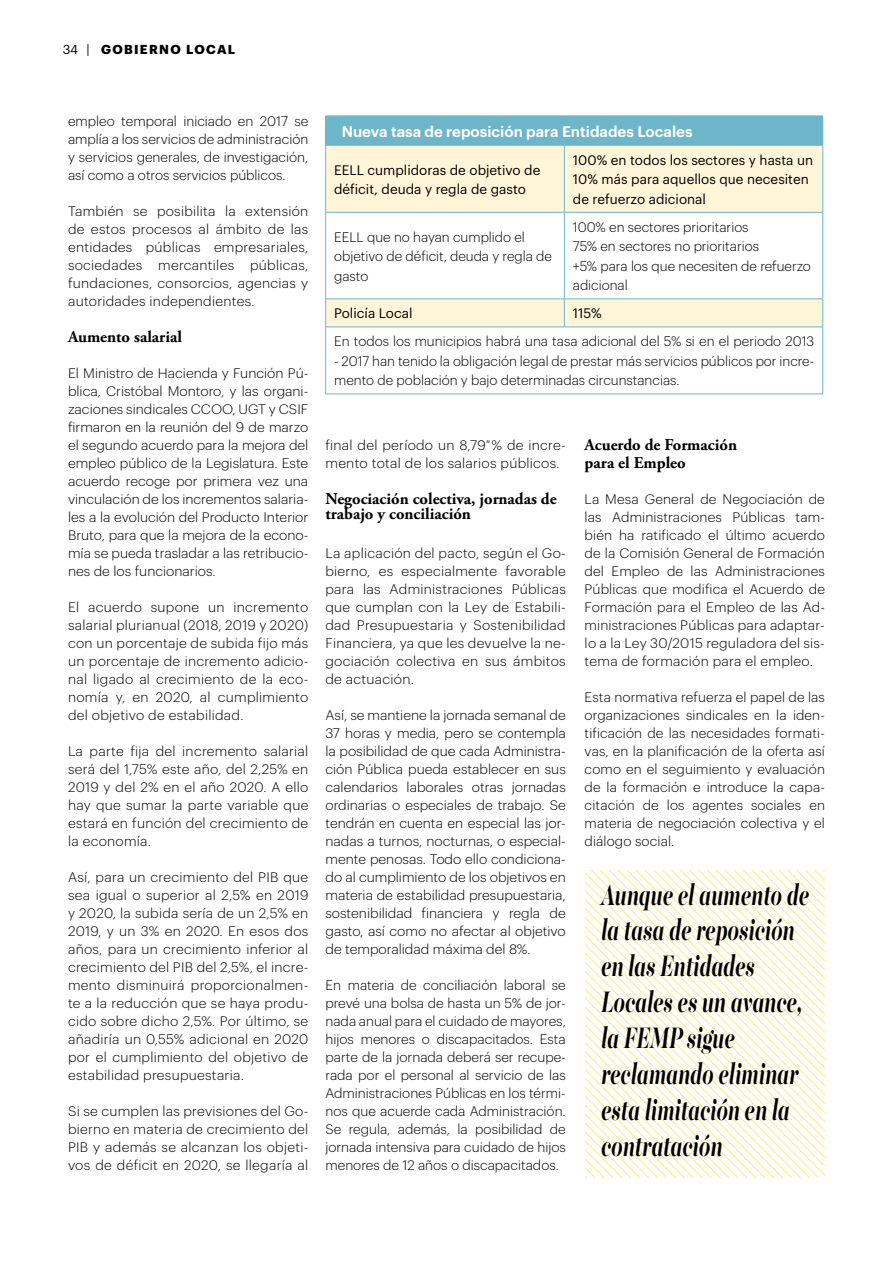
<style>
.page{position:relative;width:893px;height:1263px;background:#fff}
.page>*{position:absolute;margin:0;border:0;box-sizing:border-box;transform-origin:0 0}
.t1{font:italic 700 33px/35.8px "Majesti Banner";color:#000;scale:.64 1}
.t2{font:700 16.5px/15px "Adobe Garamond Pro";color:#000}
.t3{font:600 15px "Graphik";color:#fff}
.t4{font:300 13.5px/18px "Graphik";color:#000;text-align:justify}
.t5{font:13.5px/19.5px "Graphik";color:#000}
.t6{font:300 13.5px/18px "Graphik";letter-spacing:.02em;color:#000}
.t7{font:700 12.75px "Graphik";color:#000}
.s1{font-weight:400}
</style>
<div class="page">
<div style="left:326px;top:116px;width:497px;height:29px;background:#6db5c8"></div>
<svg style="left:326px;top:146px;width:496px;height:181px;fill:#fff6d9"></svg>
<hr style="left:325px;top:212px;width:1px;height:87px;background:#6db5c8">
<hr style="left:564px;top:212px;width:1px;height:87px;background:#6db5c8">
<hr style="left:822px;top:212px;width:1px;height:87px;background:#6db5c8">
<hr style="left:325px;top:327px;width:1px;height:67px;background:#6db5c8">
<hr style="left:822px;top:327px;width:1px;height:67px;background:#6db5c8">
<hr style="left:325px;top:394px;width:239px;height:1px;background:#6db5c8">
<hr style="left:564px;top:394px;width:259px;height:1px;background:#6db5c8">
<svg style="left:325px;top:116px;width:1px;height:29px"></svg>
<hr style="left:325px;top:145px;width:239px;height:1px;background:#6db5c8">
<hr style="left:325px;top:145px;width:1px;height:67px;background:#6db5c8">
<hr style="left:325px;top:212px;width:239px;height:1px;background:#6db5c8">
<hr style="left:564px;top:145px;width:259px;height:1px;background:#6db5c8">
<hr style="left:564px;top:145px;width:1px;height:67px;background:#6db5c8">
<hr style="left:822px;top:145px;width:1px;height:67px;background:#6db5c8">
<hr style="left:564px;top:212px;width:259px;height:1px;background:#6db5c8">
<hr style="left:564px;top:299px;width:259px;height:1px;background:#6db5c8">
<svg style="left:822px;top:299px;width:1px;height:28px"></svg>
<hr style="left:564px;top:327px;width:259px;height:1px;background:#6db5c8">
<hr style="left:325px;top:299px;width:239px;height:1px;background:#6db5c8">
<svg style="left:325px;top:299px;width:1px;height:28px"></svg>
<svg style="left:564px;top:299px;width:1px;height:28px"></svg>
<hr style="left:325px;top:327px;width:239px;height:1px;background:#6db5c8">
<svg style="left:585px;top:870px;width:240px;height:308px"></svg>
<p class="t7" style="left:63px;top:39px;width:50px"><span class="s1">34 |</span> GOBIERNO</p>
<p class="t7" style="left:186px;top:39px;width:11px">LOCAL</p>
<p class="t4" style="left:68px;top:111px;width:242px">empleo temporal iniciado en 2017 se amplía a los servicios de administración y servicios generales, de investigación, así como a otros servicios públicos.</p>
<p class="t4" style="left:68px;top:201px;width:242px">También se posibilita la extensión de estos procesos al ámbito de las entidades públicas empresariales, sociedades mercantiles públicas, fundaciones, consorcios, agencias y autoridades independientes.</p>
<p class="t2" style="left:68px;top:330px;width:115px">Aumento salarial</p>
<p class="t4" style="left:68px;top:363px;width:242px">El Ministro de Hacienda y Función Pú&shy;blica, Cristóbal Montoro, y las organi&shy;zaciones sindicales CCOO, UGT y CSIF firmaron en la reunión del 9 de marzo el segundo acuerdo para la mejora del empleo público de la Legislatura. Este acuerdo recoge por primera vez una vinculación de los incrementos salaria&shy;les a la evolución del Producto Interior Bruto, para que la mejora de la econo&shy;mía se pueda trasladar a las retribucio&shy;nes de los funcionarios.</p>
<p class="t4" style="left:68px;top:597px;width:242px">El acuerdo supone un incremento salarial plurianual (2018, 2019 y 2020) con un porcentaje de subida fijo más un porcentaje de incremento adicio&shy;nal ligado al crecimiento de la eco&shy;nomía y, en 2020, al cumplimiento del objetivo de estabilidad.</p>
<p class="t4" style="left:68px;top:741px;width:242px">La parte fija del incremento salarial será del 1,75% este año, del 2,25% en 2019 y del 2% en el año 2020. A ello hay que sumar la parte variable que estará en función del crecimiento de la economía.</p>
<p class="t4" style="left:68px;top:867px;width:242px">Así, para un crecimiento del PIB que sea igual o superior al 2,5% en 2019 y 2020, la subida sería de un 2,5% en 2019, y un 3% en 2020. En esos dos años, para un crecimiento inferior al crecimiento del PIB del 2,5%, el incre&shy;mento disminuirá proporcionalmen&shy;te a la reducción que se haya produ&shy;cido sobre dicho 2,5%. Por último, se añadiría un 0,55% adicional en 2020 por el cumplimiento del objetivo de estabilidad presupuestaria.</p>
<p class="t4" style="left:68px;top:1101px;width:242px">Si se cumplen las previsiones del Go&shy;bierno en materia de crecimiento del PIB y además se alcanzan los objeti&shy;vos de déficit en 2020, se llegaría al</p>
<p class="t3" style="left:342px;top:120px;width:352px">Nueva tasa de reposición para Entidades Locales</p>
<p class="t5" style="left:334px;top:159px;width:208px">EELL cumplidoras de objetivo de déficit, deuda y regla de gasto</p>
<p class="t5" style="left:573px;top:149px;width:242px">100% en todos los sectores y hasta un<br>10% más para aquellos que necesiten de refuerzo adicional</p>
<p class="t4" style="left:334px;top:226px;width:219px;line-height:19.5px;text-align:left">EELL que no hayan cumplido el objetivo de déficit, deuda y regla de gasto</p>
<p class="t4" style="left:573px;top:216px;width:240px;line-height:19.5px;text-align:left">100% en sectores prioritarios<br>75% en sectores no prioritarios<br>+5% para los que necesiten de refuerzo adicional</p>
<p class="t5" style="left:334px;top:303px;width:80px">Policía Local</p>
<p class="t5" style="left:573px;top:303px;width:30px">115%</p>
<p class="t4" style="left:334px;top:331px;width:482px">En todos los municipios habrá una tasa adicional del 5% si en el periodo 2013</p>
<p class="t4" style="left:334px;top:350px;width:482px;line-height:19.5px">- 2017 han tenido la obligación legal de prestar más servicios públicos por incre&shy;mento de población y bajo determinadas circunstancias.</p>
<p class="t6" style="left:325px;top:435px;width:242px">final del período un 8,79 % de incre&shy;mento total de los salarios públicos.</p>
<p class="t2" style="left:325px;top:492px;width:233px">Negociación colectiva, jornadas de trabajo y conciliación</p>
<p class="t4" style="left:325px;top:543px;width:242px">La aplicación del pacto, según el Go&shy;bierno, es especialmente favorable para las Administraciones Públicas que cumplan con la Ley de Estabili&shy;dad Presupuestaria y Sostenibilidad Financiera, ya que les devuelve la ne&shy;gociación colectiva en sus ámbitos de actuación.</p>
<p class="t4" style="left:325px;top:705px;width:242px">Así, se mantiene la jornada semanal de 37 horas y media, pero se contempla la posibilidad de que cada Administra&shy;ción Pública pueda establecer en sus calendarios laborales otras jornadas ordinarias o especiales de trabajo. Se tendrán en cuenta en especial las jor&shy;nadas a turnos, nocturnas, o especial&shy;mente penosas. Todo ello condiciona&shy;do al cumplimiento de los objetivos en materia de estabilidad presupuestaria, sostenibilidad financiera y regla de gasto, así como no afectar al objetivo de temporalidad máxima del 8%.</p>
<p class="t4" style="left:325px;top:975px;width:242px">En materia de conciliación laboral se prevé una bolsa de hasta un 5% de jor&shy;nada anual para el cuidado de mayores, hijos menores o discapacitados. Esta parte de la jornada deberá ser recupe&shy;rada por el personal al servicio de las Administraciones Públicas en los térmi&shy;nos que acuerde cada Administración.<br>Se regula, además, la posibilidad de jornada intensiva para cuidado de hijos menores de 12 años o discapacitados.</p>
<p class="t2" style="left:585px;top:436px;width:154px;line-height:18px">Acuerdo de Formación para el Empleo</p>
<p class="t4" style="left:585px;top:489px;width:242px">La Mesa General de Negociación de las Administraciones Públicas tam&shy;bién ha ratificado el último acuerdo de la Comisión General de Formación del Empleo de las Administraciones Públicas que modifica el Acuerdo de Formación para el Empleo de las Ad&shy;ministraciones Públicas para adaptar&shy;lo a la Ley 30/2015 reguladora del sis&shy;tema de formación para el empleo.</p>
<p class="t4" style="left:585px;top:687px;width:242px">Esta normativa refuerza el papel de las organizaciones sindicales en la iden&shy;tificación de las necesidades formati&shy;vas, en la planificación de la oferta así como en el seguimiento y evaluación de la formación e introduce la capa&shy;citación de los agentes sociales en materia de negociación colectiva y el diálogo social.</p>
<h1 class="t1" style="left:601px;top:879px;width:327px">Aunque el aumento de la tasa de reposición en las Entidades<br>Locales es un avance, la FEMP sigue reclamando eliminar esta limitación en la contratación</h1>
</div>
